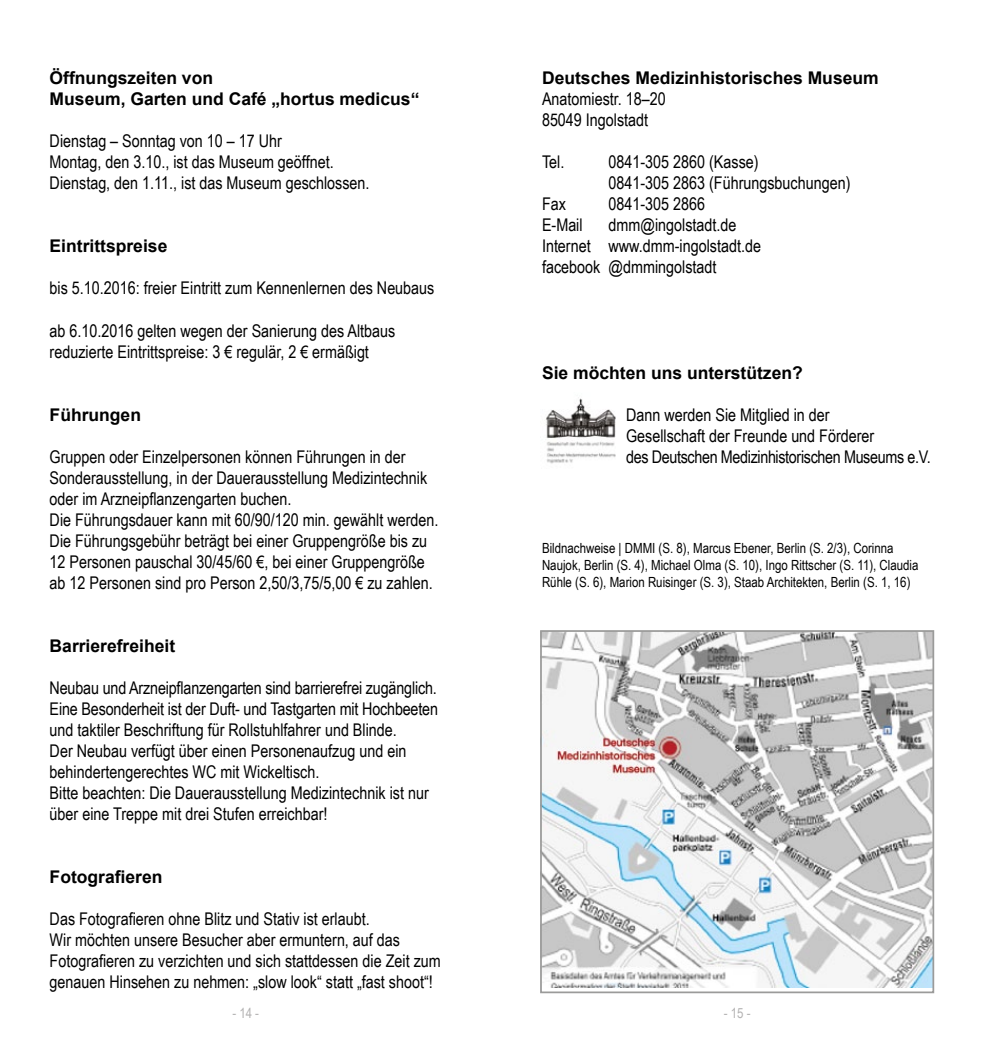
<style>
.page{position:relative;width:983px;height:1042px;background:#fff}
.page>*{position:absolute;margin:0;border:0;box-sizing:border-box;transform-origin:0 0}
.t1{font:17.5px/21px "Arial Narrow";color:#000}
.t2{font:700 17.5px/21px "Arial";color:#000}
.t3{font:14px/16.8px "Arial Narrow";color:#000}
.t4{font:14px "Arial Narrow";color:#b3b2b2}
</style>
<div class="page">
<img style="left:543px;top:633px;width:387px;height:354px">
<div style="left:540px;top:630px;width:393px;height:363px;border:2px solid #9b9b9a"></div>
<img style="left:546px;top:398px;width:70px;height:66px">
<p class="t2" style="left:50px;top:68px;width:371px">Öffnungszeiten von<br>Museum, Garten und Café „hortus medicus“</p>
<p class="t1" style="left:50px;top:130px;width:321px">Dienstag – Sonntag von 10 – 17 Uhr<br>Montag, den 3.10., ist das Museum geöffnet.<br>Dienstag, den 1.11., ist das Museum geschlossen.</p>
<p class="t2" style="left:50px;top:236px;width:119px">Eintrittspreise</p>
<p class="t1" style="left:50px;top:277px;width:386px">bis 5.10.2016: freier Eintritt zum Kennenlernen des Neubaus</p>
<p class="t1" style="left:50px;top:319px;width:347px">ab 6.10.2016 gelten wegen der Sanierung des Altbaus reduzierte Eintrittspreise: 3 € regulär, 2 € ermäßigt</p>
<p class="t2" style="left:50px;top:404px;width:93px">Führungen</p>
<p class="t1" style="left:50px;top:445px;width:390px">Gruppen oder Einzelpersonen können Führungen in der Sonderausstellung, in der Dauerausstellung Medizintechnik oder im Arzneipflanzengarten buchen.<br>Die Führungsdauer kann mit 60/90/120 min. gewählt werden.<br>Die Führungsgebühr beträgt bei einer Gruppengröße bis zu 12 Personen pauschal 30/45/60 €, bei einer Gruppengröße ab 12 Personen sind pro Person 2,50/3,75/5,00 € zu zahlen.</p>
<p class="t2" style="left:50px;top:635px;width:127px">Barrierefreiheit</p>
<p class="t1" style="left:50px;top:676px;width:390px">Neubau und Arzneipflanzengarten sind barrierefrei zugänglich.<br>Eine Besonderheit ist der Duft- und Tastgarten mit Hochbeeten und taktiler Beschriftung für Rollstuhlfahrer und Blinde.<br>Der Neubau verfügt über einen Personenaufzug und ein behindertengerechtes WC mit Wickeltisch.<br>Bitte beachten: Die Dauerausstellung Medizintechnik ist nur über eine Treppe mit drei Stufen erreichbar!</p>
<p class="t2" style="left:50px;top:866px;width:114px">Fotografieren</p>
<p class="t1" style="left:50px;top:907px;width:392px">Das Fotografieren ohne Blitz und Stativ ist erlaubt.<br>Wir möchten unsere Besucher aber ermuntern, auf das Fotografieren zu verzichten und sich stattdessen die Zeit zum genauen Hinsehen zu nehmen: „slow look“ statt „fast shoot“!</p>
<p class="t2" style="left:542px;top:68px;width:338px">Deutsches Medizinhistorisches Museum</p>
<p class="t1" style="left:542px;top:88px;width:125px">Anatomiestr. 18–20<br>85049 Ingolstadt</p>
<p class="t1" style="left:542px;top:151px;width:24px">Tel.</p>
<p class="t1" style="left:608px;top:151px;width:243px">0841-305 2860 (Kasse)<br>0841-305 2863 (Führungsbuchungen)</p>
<p class="t1" style="left:542px;top:193px;width:25px">Fax</p>
<p class="t1" style="left:608px;top:193px;width:98px">0841-305 2866</p>
<p class="t1" style="left:542px;top:214px;width:42px">E-Mail</p>
<p class="t1" style="left:542px;top:214px;width:220px;text-indent:66px">dmm@ingolstadt.de<br>Internet www.dmm-ingolstadt.de facebook @dmmingolstadt</p>
<p class="t2" style="left:542px;top:362px;width:262px">Sie möchten uns unterstützen?</p>
<p class="t1" style="left:626px;top:403px;width:306px">Dann werden Sie Mitglied in der<br>Gesellschaft der Freunde und Förderer<br>des Deutschen Medizinhistorischen Museums e.V.</p>
<p class="t3" style="left:542px;top:539px;width:378px">Bildnachweise | DMMI (S. 8), Marcus Ebener, Berlin (S. 2/3), Corinna<br>Naujok, Berlin (S. 4), Michael Olma (S. 10), Ingo Rittscher (S. 11), Claudia<br>Rühle (S. 6), Marion Ruisinger (S. 3), Staab Architekten, Berlin (S. 1, 16)</p>
<p class="t4" style="left:232px;top:1003px;width:28px">- 14 -</p>
<p class="t4" style="left:723px;top:1003px;width:28px">- 15 -</p>
</div>
